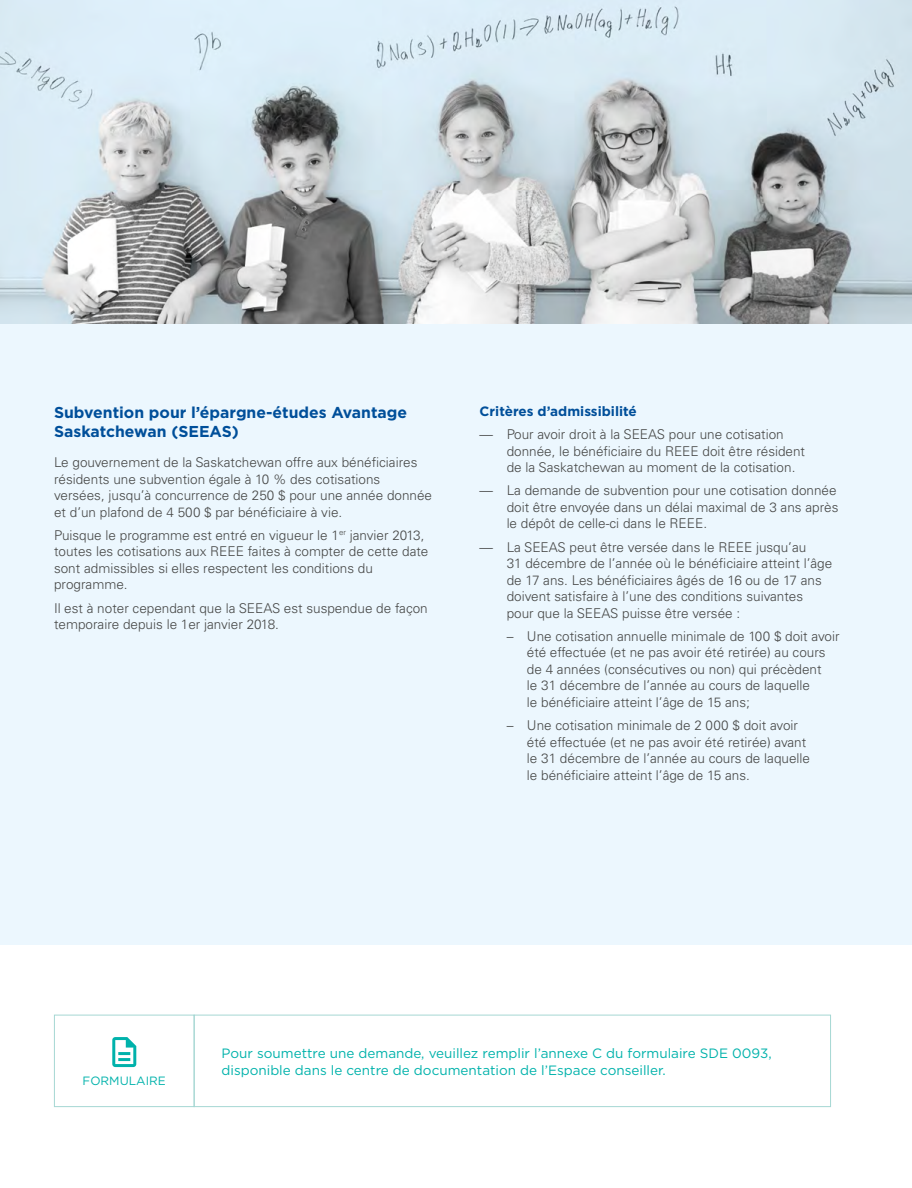
<style>
.page{position:relative;width:912px;height:1188px;background:#fff}
.page>*{position:absolute;margin:0;border:0;box-sizing:border-box;transform-origin:0 0}
.t1{font:700 15.75px/19.5px "Gotham";color:#004f9a}
.t2{font:300 13.5px/16.5px "Univers LT Pro 45";color:#474847}
.t3{font:13.5px/16.5px "Gotham";color:#00b2ab}
.t4{font:700 13.5px "Gotham";color:#004f9a}
.t5{font:12px "Gotham";color:#00b2ab}
</style>
<div class="page">
<div style="left:0;top:324px;width:911px;height:621px;background:#ecf7fe"></div>
<svg style="left:112px;top:1037px;width:24px;height:30px"></svg>
<div style="left:54px;top:1015px;width:140px;height:92px;border:1px solid #a5d7d3"></div>
<div style="left:194px;top:1015px;width:636px;height:92px;border:1px solid #a5d7d3"></div>
<img style="left:0;top:0;width:911px;height:324px">
<h3 class="t1" style="left:54px;top:402px;width:354px">Subvention pour l’épargne-études Avantage<br>Saskatchewan (SEEAS)</h3>
<p class="t2" style="left:54px;top:454px;width:379px">Le gouvernement de la Saskatchewan offre aux bénéficiaires résidents une subvention égale à 10 % des cotisations versées, jusqu’à concurrence de 250 $ pour une année donnée et d’un plafond de 4 500 $ par bénéficiaire à vie.</p>
<p class="t2" style="left:54px;top:526px;width:376px">Puisque le programme est entré en vigueur le 1<sup>er</sup> janvier 2013, toutes les cotisations aux REEE faites à compter de cette date sont admissibles si elles respectent les conditions du programme.</p>
<p class="t2" style="left:54px;top:599px;width:375px">Il est à noter cependant que la SEEAS est suspendue de façon temporaire depuis le 1er janvier 2018.</p>
<p class="t4" style="left:479px;top:402px;width:159px">Critères d’admissibilité</p>
<p class="t2" style="left:506px;top:426px;width:300px;text-indent:-27px">— Pour avoir droit à la SEEAS pour une cotisation donnée, le bénéficiaire du REEE doit être résident de la Saskatchewan au moment de la cotisation.</p>
<p class="t2" style="left:506px;top:482px;width:333px;text-indent:-27px">— La demande de subvention pour une cotisation donnée doit être envoyée dans un délai maximal de 3 ans après le dépôt de celle-ci dans le REEE.</p>
<p class="t2" style="left:506px;top:538px;width:327px;text-indent:-27px">— La SEEAS peut être versée dans le REEE jusqu’au<br>31 décembre de l’année où le bénéficiaire atteint l’âge de 17 ans. Les bénéficiaires âgés de 16 ou de 17 ans doivent satisfaire à l’une des conditions suivantes pour que la SEEAS puisse être versée :</p>
<p class="t2" style="left:526px;top:627px;width:314px;text-indent:-20px">– Une cotisation annuelle minimale de 100 $ doit avoir été effectuée (et ne pas avoir été retirée) au cours de 4 années (consécutives ou non) qui précèdent<br>le 31 décembre de l’année au cours de laquelle<br>le bénéficiaire atteint l’âge de 15 ans;</p>
<p class="t2" style="left:526px;top:717px;width:284px;text-indent:-20px">– Une cotisation minimale de 2 000 $ doit avoir été effectuée (et ne pas avoir été retirée) avant le 31 décembre de l’année au cours de laquelle le bénéficiaire atteint l’âge de 15 ans.</p>
<p class="t5" style="left:83px;top:1073px;width:85px">FORMULAIRE</p>
<p class="t3" style="left:221px;top:1045px;width:551px">Pour soumettre une demande, veuillez remplir l’annexe C du formulaire SDE 0093, disponible dans le centre de documentation de l’Espace conseiller.</p>
</div>
